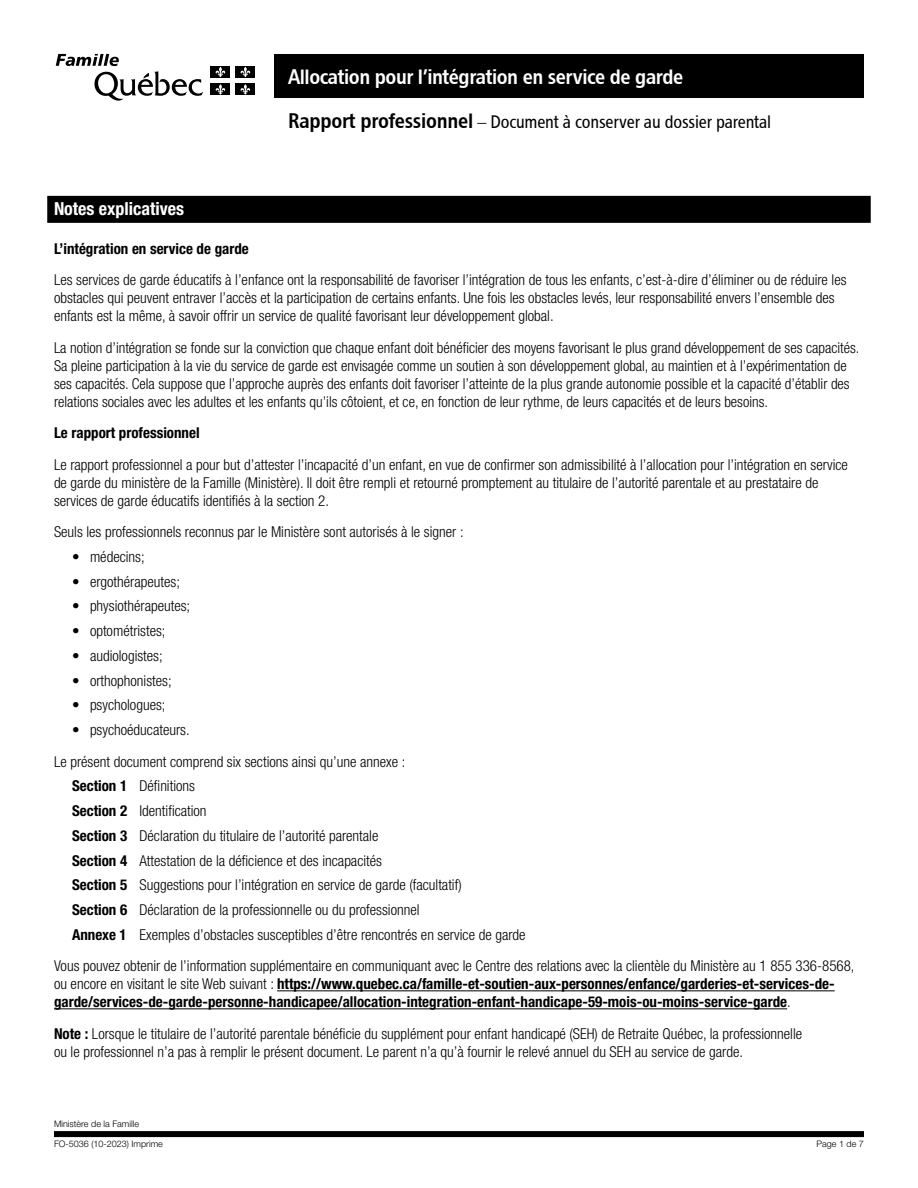
<style>
.page{position:relative;width:918px;height:1188px;background:#fff}
.page>*{position:absolute;margin:0;border:0;box-sizing:border-box;transform-origin:0 0}
.t1{font:21px "Chaloult Cond Demi Gras Normal";letter-spacing:-.02em;color:#fff}
.t2{font:18px "Chaloult Cond Normal";letter-spacing:-.01em;color:#000}
.t3{font:700 condensed 18px "Helvetica Neue LT Std";color:#fff}
.t4{font:300 condensed 15px/18px "Helvetica Neue LT Std";color:#000}
.t5{font:700 condensed 15px/18px "Helvetica Neue LT Std";color:#000}
.t6{font:300 9px "Helvetica Neue LT Std";color:#000}
.s1{font-family:"Chaloult Cond Demi Gras Normal";font-size:21px}
.s2{font-weight:700}
.s3{font-weight:300}
</style>
<div class="page">
<div style="left:54px;top:1131px;width:810px;height:6px;background:#000"></div>
<div style="left:274px;top:54px;width:590px;height:44px;background:#000"></div>
<div style="left:47px;top:196px;width:824px;height:27px;background:#000"></div>
<hr style="left:277px;top:990px;width:558px;height:1px;background:#000">
<hr style="left:54px;top:1008px;width:733px;height:1px;background:#000">
<svg style="left:56px;top:54px;width:147px;height:47px"></svg>
<div style="left:211px;top:66px;width:19px;height:12px;background:#000"></div>
<svg style="left:215px;top:67px;width:11px;height:10px"></svg>
<div style="left:236px;top:66px;width:19px;height:12px;background:#000"></div>
<svg style="left:240px;top:67px;width:11px;height:10px"></svg>
<div style="left:211px;top:84px;width:19px;height:11px;background:#000"></div>
<svg style="left:215px;top:84px;width:11px;height:11px"></svg>
<div style="left:236px;top:84px;width:19px;height:11px;background:#000"></div>
<svg style="left:240px;top:84px;width:11px;height:11px"></svg>
<h1 class="t1" style="left:288px;top:63px;width:397px">Allocation pour l’intégration en service de garde</h1>
<p class="t2" style="left:288px;top:111px;width:485px"><span class="s1">Rapport professionnel</span> – Document à conserver au dossier parental</p>
<h2 class="t3" style="left:54px;top:198px;width:132px">Notes explicatives</h2>
<p class="t5" style="left:54px;top:239px;width:196px">L’intégration en service de garde</p>
<p class="t4" style="left:54px;top:271px;width:794px">Les services de garde éducatifs à l’enfance ont la responsabilité de favoriser l’intégration de tous les enfants, c’est-à-dire d’éliminer ou de réduire les obstacles qui peuvent entraver l’accès et la participation de certains enfants. Une fois les obstacles levés, leur responsabilité envers l’ensemble des enfants est la même, à savoir offrir un service de qualité favorisant leur développement global.</p>
<p class="t4" style="left:54px;top:338px;width:807px">La notion d’intégration se fonde sur la conviction que chaque enfant doit bénéficier des moyens favorisant le plus grand développement de ses capacités.<br>Sa pleine participation à la vie du service de garde est envisagée comme un soutien à son développement global, au maintien et à l’expérimentation de ses capacités. Cela suppose que l’approche auprès des enfants doit favoriser l’atteinte de la plus grande autonomie possible et la capacité d’établir des relations sociales avec les adultes et les enfants qu’ils côtoient, et ce, en fonction de leur rythme, de leurs capacités et de leurs besoins.</p>
<p class="t5" style="left:54px;top:424px;width:147px">Le rapport professionnel</p>
<p class="t4" style="left:54px;top:455px;width:795px">Le rapport professionnel a pour but d’attester l’incapacité d’un enfant, en vue de confirmer son admissibilité à l’allocation pour l’intégration en service de garde du ministère de la Famille (Ministère). Il doit être rempli et retourné promptement au titulaire de l’autorité parentale et au prestataire de services de garde éducatifs identifiés à la section 2.</p>
<p class="t4" style="left:54px;top:523px;width:411px">Seuls les professionnels reconnus par le Ministère sont autorisés à le signer :</p>
<p class="t4" style="left:72px;top:547px;width:74px">• médecins;</p>
<p class="t4" style="left:72px;top:572px;width:109px">• ergothérapeutes;</p>
<p class="t4" style="left:72px;top:597px;width:120px">• physiothérapeutes;</p>
<p class="t4" style="left:72px;top:622px;width:95px">• optométristes;</p>
<p class="t4" style="left:72px;top:646px;width:92px">• audiologistes;</p>
<p class="t4" style="left:72px;top:671px;width:101px">• orthophonistes;</p>
<p class="t4" style="left:72px;top:696px;width:95px">• psychologues;</p>
<p class="t4" style="left:72px;top:721px;width:119px">• psychoéducateurs.</p>
<p class="t4" style="left:54px;top:752px;width:353px">Le présent document comprend six sections ainsi qu’une annexe :</p>
<p class="t4" style="left:72px;top:777px;width:125px"><span class="s2">Section 1</span> Définitions</p>
<p class="t4" style="left:72px;top:802px;width:136px"><span class="s2">Section 2</span> Identification</p>
<p class="t4" style="left:72px;top:826px;width:308px"><span class="s2">Section 3</span> Déclaration du titulaire de l’autorité parentale</p>
<p class="t4" style="left:72px;top:851px;width:312px"><span class="s2">Section 4</span> Attestation de la déficience et des incapacités</p>
<p class="t4" style="left:72px;top:876px;width:391px"><span class="s2">Section 5</span> Suggestions pour l’intégration en service de garde (facultatif)</p>
<p class="t4" style="left:72px;top:901px;width:349px"><span class="s2">Section 6</span> Déclaration de la professionnelle ou du professionnel</p>
<p class="t4" style="left:72px;top:925px;width:455px"><span class="s2">Annexe 1</span> Exemples d’obstacles susceptibles d’être rencontrés en service de garde</p>
<p class="t5" style="left:54px;top:957px;width:802px"><span class="s3">Vous pouvez obtenir de l’information supplémentaire en communiquant avec le Centre des relations avec la clientèle du Ministère au 1 855 336-8568, ou encore en visitant le site Web suivant :</span> https://www.quebec.ca/famille-et-soutien-aux-personnes/enfance/garderies-et-services-de&shy;garde/services-de-garde-personne-handicapee/allocation-integration-enfant-handicape-59-mois-ou-moins-service-garde<span class="s3">.</span></p>
<p class="t4" style="left:54px;top:1024px;width:750px"><span class="s2">Note :</span> Lorsque le titulaire de l’autorité parentale bénéficie du supplément pour enfant handicapé (SEH) de Retraite Québec, la professionnelle ou le professionnel n’a pas à remplir le présent document. Le parent n’a qu’à fournir le relevé annuel du SEH au service de garde.</p>
<p class="t6" style="left:54px;top:1119px;width:87px">Ministère de la Famille</p>
<p class="t6" style="left:54px;top:1138px;width:110px">FO-5036 (10-2023) Imprime</p>
<p class="t6" style="left:817px;top:1138px;width:49px">Page 1 de 7</p>
</div>
